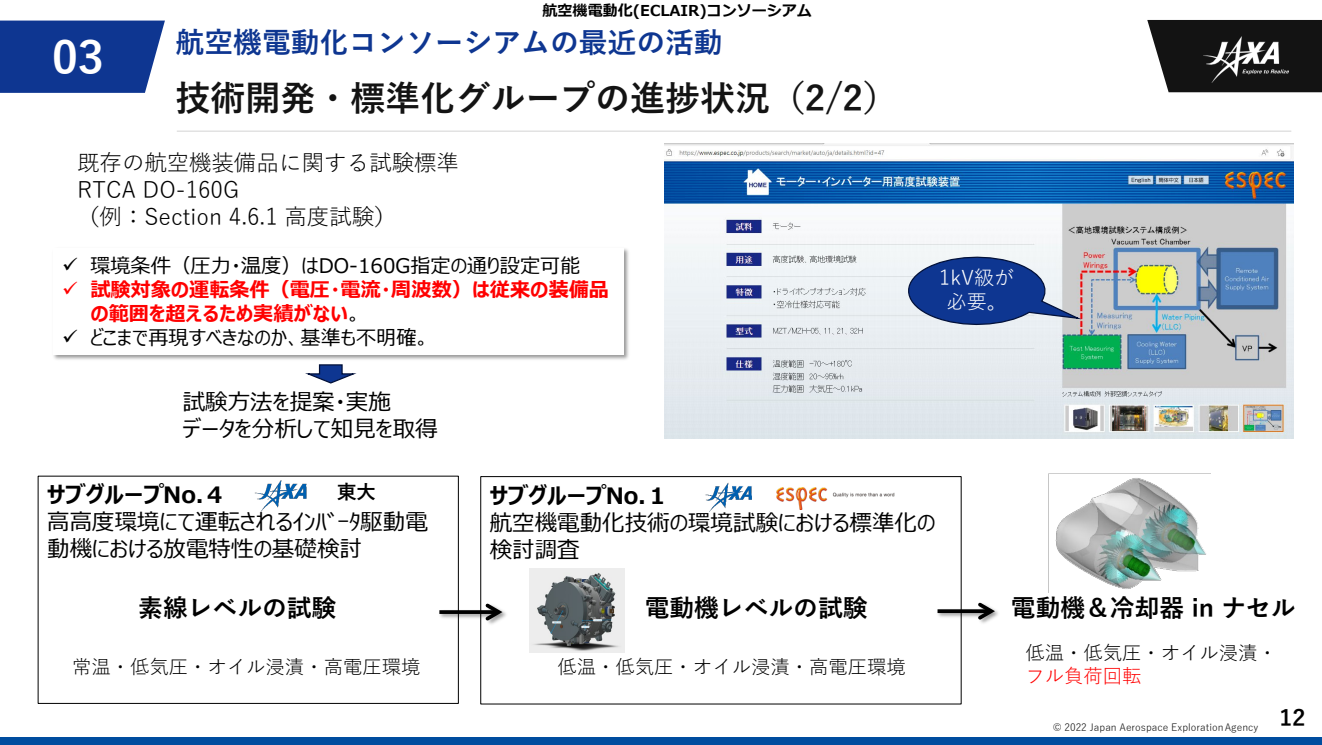
<style>
.page{position:relative;width:1322px;height:745px;background:#fff}
.page>*{position:absolute;margin:0;border:0;box-sizing:border-box;transform-origin:0 0}
.t1{font:700 45px "Yu Gothic";color:#fff}
.t2{font:700 35px "Yu Gothic";color:#131313}
.t3{font:700 28.75px "Yu Gothic";color:#0e3691}
.t4{font:700 24.75px "Yu Gothic";color:#000}
.t5{font:22.5px/27px "Meiryo UI";color:#000}
.t6{font:22.5px/27px "Yu Gothic";color:#000}
.t7{font:700 22.5px "Meiryo UI";color:#000}
.t8{font:700 22.5px "Yu Gothic";color:#000}
.t9{font:20.12px "Meiryo UI";color:#000}
.t10{font:700 20.12px/24.1px "Meiryo UI";color:#f00}
.t11{font:20.12px/24.2px "Yu Gothic";color:#fff;text-align:center}
.t12{font:19.38px/23.2px "Yu Gothic";color:#000}
.t13{font:700 19.38px "Yu Gothic";color:#000}
.t14{font:700 15px "Meiryo";color:#000}
.t15{font:10px "Yu Gothic";color:#131313}
.s1{font-weight:400;color:#000}
.s2{color:#f00}
</style>
<div class="page">
<div style="left:0;top:736px;width:1321px;height:8px;background:#004d9f"></div>
<hr style="left:177px;top:130px;width:1114px;height:2px;background:#dcdcdc">
<svg style="left:1147px;top:20px;width:174px;height:72px;background:#282828"></svg>
<img style="left:1203px;top:36px;width:85px;height:46px">
<svg style="left:0;top:21px;width:165px;height:72px;background:#1d4297"></svg>
<div style="left:480px;top:476px;width:481px;height:228px;border:1px solid #000"></div>
<img style="left:664px;top:143px;width:629px;height:295px">
<img style="left:53px;top:248px;width:576px;height:112px">
<div style="left:53px;top:248px;width:570px;height:107px;background:#fff"></div>
<svg style="left:900px;top:253px;width:179px;height:75px;background:#6981b4"></svg>
<svg style="left:306px;top:364px;width:51px;height:20px"></svg>
<img style="left:530px;top:568px;width:94px;height:84px">
<img style="left:439px;top:592px;width:55px;height:44px">
<hr style="left:439px;top:610px;width:59px;height:3px;background:#000">
<svg style="left:482px;top:600px;width:24px;height:23px"></svg>
<img style="left:937px;top:591px;width:49px;height:44px">
<svg style="left:937px;top:609px;width:37px;height:4px"></svg>
<svg style="left:974px;top:599px;width:24px;height:23px"></svg>
<img style="left:776px;top:487px;width:119px;height:22px">
<img style="left:705px;top:482px;width:47px;height:29px">
<img style="left:255px;top:480px;width:52px;height:31px">
<img style="left:1048px;top:474px;width:158px;height:118px">
<p class="t1" style="left:52px;top:32px;width:53px">03</p>
<p class="t14" style="left:542px;top:0;width:271px">航空機電動化(ECLAIR)コンソーシアム</p>
<p class="t3" style="left:176px;top:26px;width:548px">航空機電動化コンソーシアムの最近の活動</p>
<h2 class="t2" style="left:176px;top:78px;width:723px">技術開発・標準化グループの進捗状況（2/2）</h2>
<p class="t6" style="left:77px;top:146px;width:383px">既存の航空機装備品に関する試験標準<br>RTCA DO-160G<br>（例：Section 4.6.1 高度試験）</p>
<p class="t9" style="left:62px;top:251px;width:520px">✓ 環境条件（圧力・温度）はDO-160G指定の通り設定可能</p>
<p class="t10" style="left:90px;top:278px;width:520px;text-indent:-28px">✓ 試験対象の運転条件（電圧・電流・周波数）は従来の装備品の範囲を超えるため実績がない<span class="s1">。</span></p>
<p class="t9" style="left:62px;top:324px;width:369px">✓ どこまで再現すべきなのか、基準も不明確。</p>
<p class="t5" style="left:183px;top:389px;width:210px">試験方法を提案・実施</p>
<p class="t5" style="left:183px;top:416px;width:256px">データを分析して知見を取得</p>
<p class="t11" style="left:939px;top:263px;width:77px">1kV級が必要。</p>
<p class="t13" style="left:337px;top:481px;width:40px">東大</p>
<p class="t7" style="left:47px;top:479px;width:180px">サブグループNo.４</p>
<p class="t5" style="left:47px;top:509px;width:382px">高高度環境にて運転されるｲﾝﾊﾞｰﾀ駆動電動機における放電特性の基礎検討</p>
<p class="t7" style="left:489px;top:479px;width:180px">サブグループNo.１</p>
<p class="t5" style="left:489px;top:510px;width:447px">航空機電動化技術の環境試験における標準化の検討調査</p>
<p class="t4" style="left:138px;top:594px;width:200px">素線レベルの試験</p>
<p class="t4" style="left:644px;top:594px;width:224px">電動機レベルの試験</p>
<p class="t4" style="left:1010px;top:594px;width:286px">電動機＆冷却器 in ナセル</p>
<p class="t12" style="left:72px;top:652px;width:350px">常温・低気圧・オイル浸漬・高電圧環境</p>
<p class="t12" style="left:557px;top:653px;width:350px">低温・低気圧・オイル浸漬・高電圧環境</p>
<p class="t12" style="left:1025px;top:638px;width:253px">低温・低気圧・オイル浸漬・<span class="s2">フル負荷回転</span></p>
<p class="t15" style="left:1052px;top:718px;width:207px">© 2022 Japan Aerospace ExplorationAgency</p>
<p class="t8" style="left:1279px;top:704px;width:27px">12</p>
</div>
